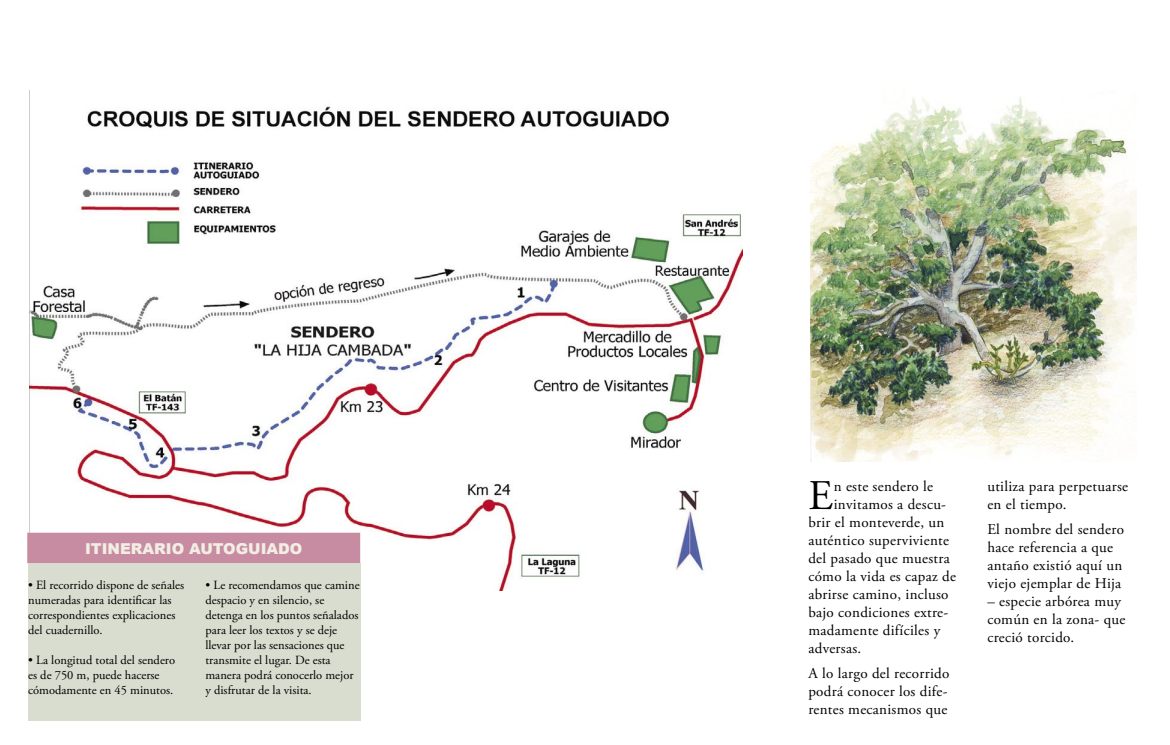
<style>
.page{position:relative;width:1170px;height:745px;background:#fff}
.page>*{position:absolute;margin:0;border:0;box-sizing:border-box;transform-origin:0 0}
.t1{font:42.12px "Adobe Garamond Pro";color:#000}
.t2{font:15px/18px "Adobe Garamond Pro";letter-spacing:.02em;color:#000}
.t3{font:900 15px "Arial";color:#f2eee4}
.t4{font:12.5px/15px "Adobe Garamond Pro";color:#000}
</style>
<div class="page">
<img style="left:810px;top:96px;width:326px;height:365px">
<img style="left:30px;top:106px;width:712px;height:483px">
<div style="left:28px;top:533px;width:331px;height:29px;background:#c88ca2"></div>
<div style="left:27px;top:532px;width:333px;height:30px;border:1px solid #c88ca2"></div>
<div style="left:28px;top:562px;width:333px;height:158px;background:#d9ddd0"></div>
<p class="t3" style="left:85px;top:539px;width:219px">ITINERARIO AUTOGUIADO</p>
<p class="t4" style="left:28px;top:577px;width:157px">• El recorrido dispone de señales numeradas para identificar las correspondientes explicaciones del cuadernillo.</p>
<p class="t4" style="left:28px;top:652px;width:148px">• La longitud total del sendero es de 750 m, puede hacerse cómodamente en 45 minutos.</p>
<p class="t4" style="left:205px;top:577px;width:156px">• Le recomendamos que camine despacio y en silencio, se detenga en los puntos señalados para leer los textos y se deje llevar por las sensaciones que transmite el lugar. De esta manera podrá conocerlo mejor y disfrutar de la visita.</p>
<h1 class="t1" style="left:808px;top:470px;width:26px">E</h1>
<p class="t2" style="left:833px;top:477px;width:101px">n este sendero le</p>
<p class="t2" style="left:833px;top:495px;width:114px">invitamos a descu-</p>
<p class="t2" style="left:808px;top:513px;width:138px">brir el monteverde, un</p>
<p class="t2" style="left:808px;top:531px;width:142px">auténtico superviviente</p>
<p class="t2" style="left:808px;top:549px;width:143px">del pasado que muestra</p>
<p class="t2" style="left:808px;top:567px;width:149px">cómo la vida es capaz de</p>
<p class="t2" style="left:808px;top:585px;width:142px">abrirse camino, incluso</p>
<p class="t2" style="left:808px;top:603px;width:141px">bajo condiciones extre-</p>
<p class="t2" style="left:808px;top:621px;width:133px">madamente difíciles y</p>
<p class="t2" style="left:808px;top:639px;width:54px">adversas.</p>
<p class="t2" style="left:808px;top:664px;width:143px">A lo largo del recorrido podrá conocer los dife&shy;rentes mecanismos que</p>
<p class="t2" style="left:987px;top:477px;width:142px">utiliza para perpetuarse en el tiempo.</p>
<p class="t2" style="left:987px;top:520px;width:138px">El nombre del sendero hace referencia a que antaño existió aquí un viejo ejemplar de Hija</p>
<p class="t2" style="left:987px;top:592px;width:139px">– especie arbórea muy común en la zona- que creció torcido.</p>
</div>
